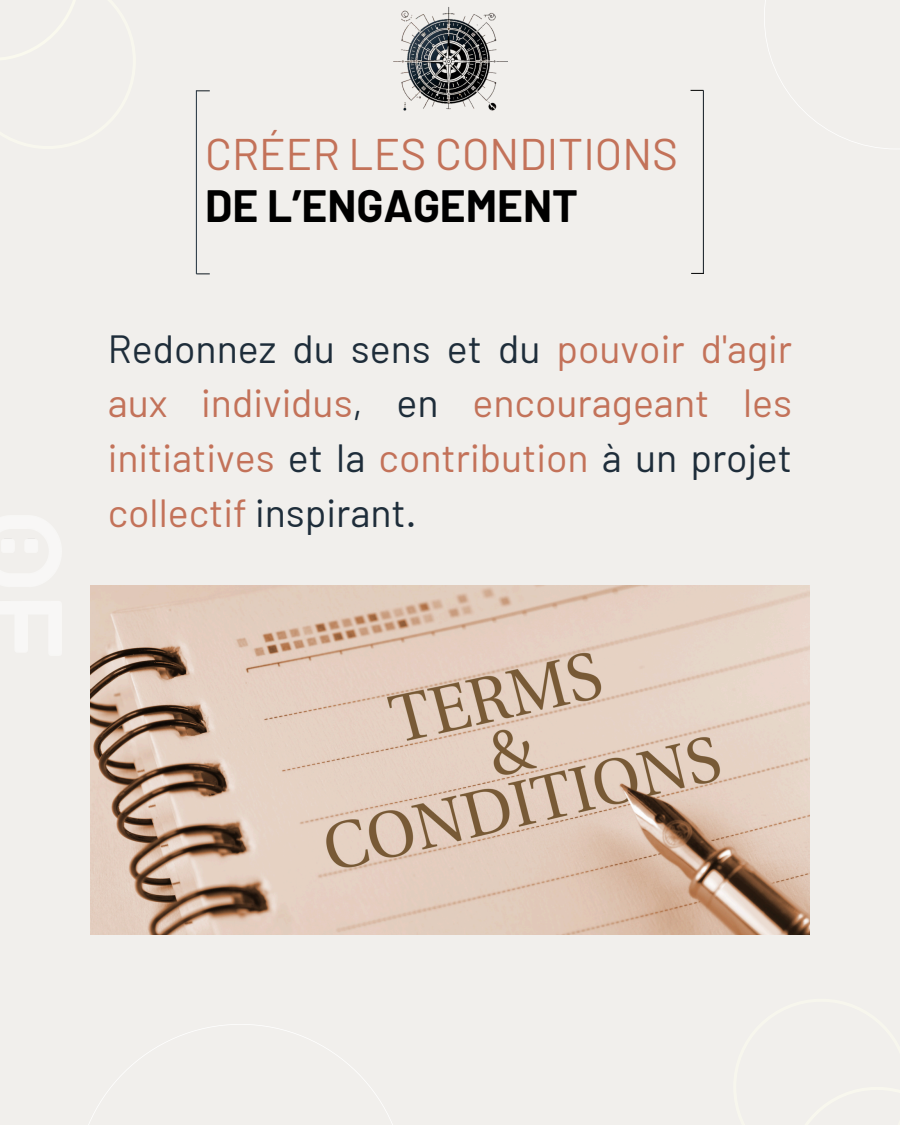
<style>
.page{position:relative;width:900px;height:1125px;background:#f1efec}
.page>*{position:absolute;margin:0;border:0;box-sizing:border-box;transform-origin:0 0}
.t1{font:44.2px "Barlow";color:#c37259}
.t2{font:700 44.2px "Barlow";color:#000}
.t3{font:39.3px/54.8px "Barlow";color:#c37259;text-align:justify}
.s1{color:#1e2d3a}
</style>
<div class="page">
<svg style="left:88px;top:1024px;width:305px;height:101px"></svg>
<svg style="left:764px;top:0;width:125px;height:149px"></svg>
<img style="left:393px;top:7px;width:114px;height:104px">
<svg style="left:197px;top:90px;width:13px;height:1px"></svg>
<svg style="left:196px;top:274px;width:14px;height:1px"></svg>
<hr style="left:196px;top:90px;width:1px;height:184px;background:#1e2d3a">
<svg style="left:691px;top:90px;width:12px;height:1px"></svg>
<svg style="left:691px;top:273px;width:13px;height:1px"></svg>
<hr style="left:703px;top:90px;width:1px;height:183px;background:#0d171f">
<img style="left:90px;top:586px;width:720px;height:349px">
<h2 class="t1" style="left:205px;top:126px;width:474px">CRÉER LES CONDITIONS</h2>
<h1 class="t2" style="left:205px;top:178px;width:374px">DE L’ENGAGEMENT</h1>
<p class="t3" style="left:108px;top:319px;width:686px"><span class="s1">Redonnez du sens et du</span> pouvoir d'agir aux individus<span class="s1">, en</span> encourageant les initiatives <span class="s1">et la</span> contribution <span class="s1">à un projet </span>collectif <span class="s1">inspirant.</span></p>
</div>
